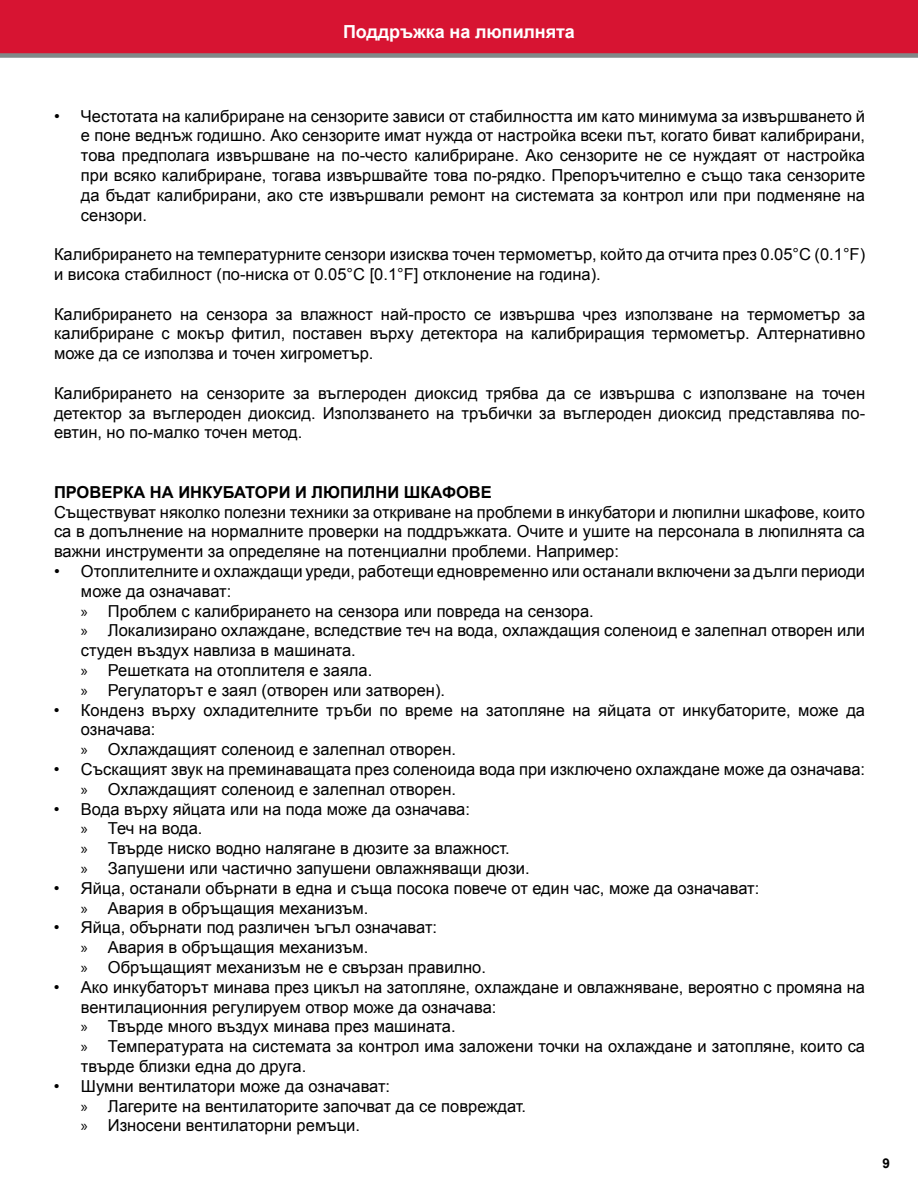
<style>
.page{position:relative;width:918px;height:1188px;background:#fff}
.page>*{position:absolute;margin:0;border:0;box-sizing:border-box;transform-origin:0 0}
.t1{font:700 18px "Arial";letter-spacing:-.005em;color:#fff}
.t2{font:16.5px/19.8px "Arial";color:#000}
.t3{font:700 16.5px "Arial";color:#000}
.t4{font:700 13.5px "Arial";color:#000}
.s1{font-family:"Myriad Pro"}
</style>
<div class="page">
<svg style="left:0;top:0;width:918px;height:58px;background:#d01d39"></svg>
<p class="t1" style="left:343px;top:19px;width:233px">Поддръжка на люпилнята</p>
<p class="t2" style="left:81px;top:106px;width:786px;text-align:justify;text-indent:-27px">• Честотата на калибриране на сензорите зависи от стабилността им като минимума за извършването й е поне веднъж годишно. Ако сензорите имат нужда от настройка всеки път, когато биват калибрирани, това предполага извършване на по-често калибриране. Ако сензорите не се нуждаят от настройка при всяко калибриране, тогава извършвайте това по-рядко. Препоръчително е също така сензорите да бъдат калибрирани, ако сте извършвали ремонт на системата за контрол или при подменяне на сензори.</p>
<p class="t2" style="left:54px;top:245px;width:813px">Калибрирането на температурните сензори изисква точен термометър, който да отчита през 0.05°C (0.1°F) и висока стабилност (по-ниска от 0.05°C [0.1°F] отклонение на година).</p>
<p class="t2" style="left:54px;top:304px;width:813px;text-align:justify">Калибрирането на сензора за влажност най-просто се извършва чрез използване на термометър за калибриране с мокър фитил, поставен върху детектора на калибриращия термометър. Алтернативно може да се използва и точен хигрометър.</p>
<p class="t2" style="left:54px;top:383px;width:813px;text-align:justify">Калибрирането на сензорите за въглероден диоксид трябва да се извършва с използване на точен детектор за въглероден диоксид. Използването на тръбички за въглероден диоксид представлява по&shy;евтин, но по-малко точен метод.</p>
<p class="t3" style="left:54px;top:481px;width:402px">Проверка на инкубатори и люпилни шкафов</p>
<p class="t3" style="left:481px;top:481px;width:13px">е</p>
<p class="t2" style="left:54px;top:502px;width:813px;text-align:justify">Съществуват няколко полезни техники за откриване на проблеми в инкубатори и люпилни шкафове, които са в допълнение на нормалните проверки на поддръжката. Очите и ушите на персонала в люпилнята са важни инструменти за определяне на потенциални проблеми. Например:</p>
<p class="t2" style="left:81px;top:561px;width:786px;text-indent:-27px">• Отоплителните и охлаждащи уреди, работещи едновременно или останали включени за дълги периоди може да означават:<br><span class="s1">»</span> Проблем с калибрирането на сензора или повреда на сензора.<br><span class="s1">»</span> Локализирано охлаждане, вследствие теч на вода, охлаждащия соленоид е залепнал отворен или студен въздух навлиза в машината.<br><span class="s1">»</span> Решетката на отоплителя е заяла.<br><span class="s1">»</span> Регулаторът е заял (отворен или затворен).</p>
<p class="t2" style="left:81px;top:700px;width:786px;text-indent:-27px">• Конденз върху охладителните тръби по време на затопляне на яйцата от инкубаторите, може да означава:<br><span class="s1">»</span> Охлаждащият соленоид е залепнал отворен.</p>
<p class="t2" style="left:81px;top:759px;width:786px;text-indent:-27px">• Съскащият звук на преминаващата през соленоида вода при изключено охлаждане може да означава: <span class="s1">»</span> Охлаждащият соленоид е залепнал отворен.</p>
<p class="t2" style="left:81px;top:799px;width:450px;text-indent:-27px">• Вода върху яйцата или на пода може да означава:<br><span class="s1">»</span> Теч на вода.<br><span class="s1">»</span> Твърде ниско водно налягане в дюзите за влажност.<br><span class="s1">»</span> Запушени или частично запушени овлажняващи дюзи.</p>
<p class="t2" style="left:81px;top:878px;width:680px;text-indent:-27px">• Яйца, останали обърнати в една и съща посока повече от един час, може да означават: <span class="s1">»</span> Авария в обръщащия механизъм.</p>
<p class="t2" style="left:81px;top:918px;width:407px;text-indent:-27px">• Яйца, обърнати под различен ъгъл означават:<br><span class="s1">»</span> Авария в обръщащия механизъм.<br><span class="s1">»</span> Обръщащият механизъм не е свързан правилно.</p>
<p class="t2" style="left:81px;top:977px;width:786px;text-indent:-27px">• Ако инкубаторът минава през цикъл на затопляне, охлаждане и овлажняване, вероятно с промяна на вентилационния регулируем отвор може да означава:<br><span class="s1">»</span> Твърде много въздух минава през машината.<br><span class="s1">»</span> Температурата на системата за контрол има заложени точки на охлаждане и затопляне, които са твърде близки една до друга.</p>
<p class="t2" style="left:81px;top:1076px;width:447px;text-indent:-27px">• Шумни вентилатори може да означават:<br><span class="s1">»</span> Лагерите на вентилаторите започват да се повреждат. <span class="s1">»</span> Износени вентилаторни ремъци.</p>
<p class="t4" style="left:882px;top:1154px;width:9px">9</p>
</div>
